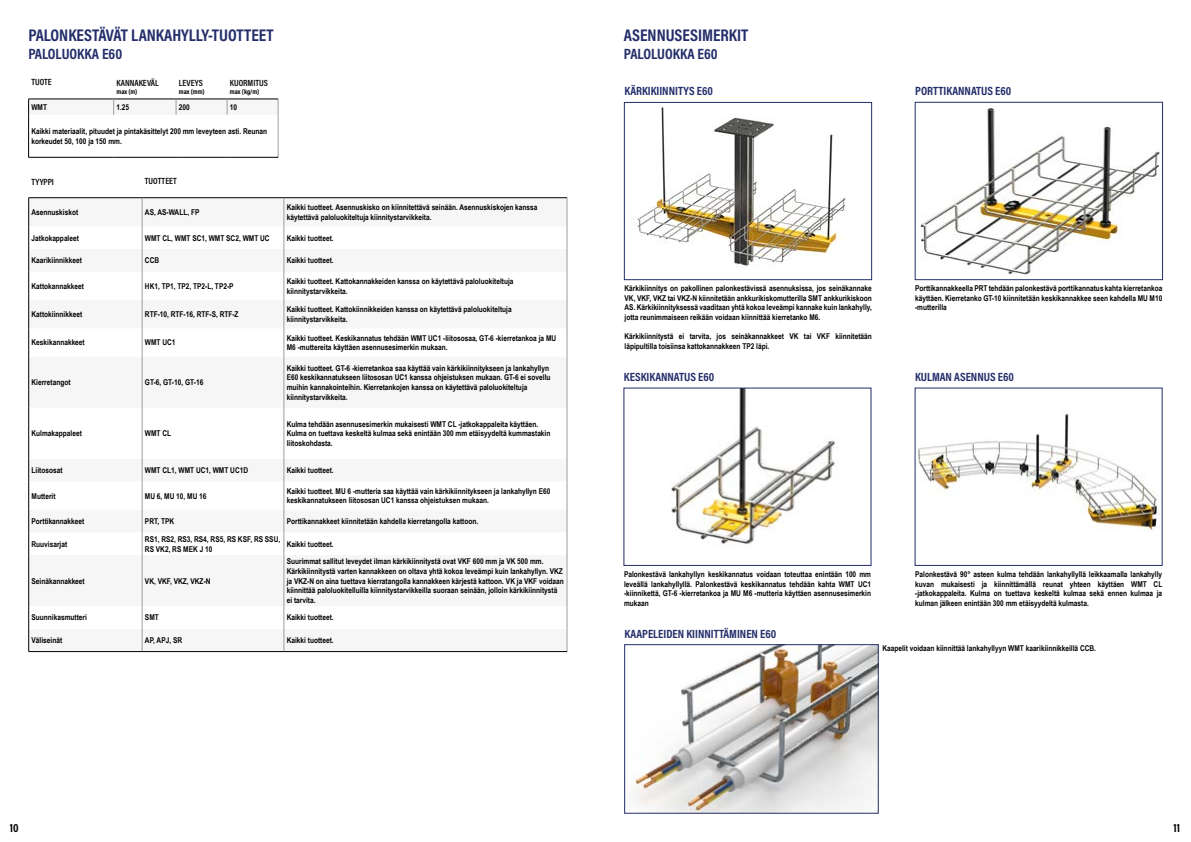
<style>
.page{position:relative;width:1191px;height:842px;background:#fff}
.page>*{position:absolute;margin:0;border:0;box-sizing:border-box;transform-origin:0 0}
.t1{font:700 17px "Acumin Pro Cond";color:#232e6a}
.t2{font:700 15px "Acumin Pro Cond";color:#232e6a}
.t3{font:700 12px "Acumin Pro Cond";color:#232e6a}
.t4{font:700 12px "Acumin Pro Cond";color:#000}
.t5{font:600 9px "Acumin Pro Cond";color:#000}
.t6{font:700 8px/9.6px "Arial Narrow";color:#000}
.t7{font:700 7px "Acumin Pro Cond";color:#000}
</style>
<div class="page">
<hr style="left:28px;top:115px;width:1px;height:42px;background:#000">
<svg style="left:28px;top:99px;width:251px;height:16px"></svg>
<hr style="left:278px;top:115px;width:1px;height:42px;background:#9d9d9c">
<hr style="left:28px;top:157px;width:86px;height:1px;background:#000">
<hr style="left:114px;top:157px;width:62px;height:1px;background:#000">
<hr style="left:176px;top:157px;width:51px;height:1px;background:#000">
<hr style="left:227px;top:157px;width:51px;height:1px;background:#000">
<svg style="left:29px;top:198px;width:538px;height:453px;fill:#f6f6f6"></svg>
<svg style="left:28px;top:198px;width:1px;height:159px"></svg>
<hr style="left:28px;top:357px;width:1px;height:51px;background:#000">
<hr style="left:28px;top:408px;width:1px;height:51px;background:#000">
<svg style="left:28px;top:459px;width:1px;height:96px"></svg>
<hr style="left:28px;top:555px;width:1px;height:51px;background:#000">
<svg style="left:28px;top:606px;width:1px;height:45px"></svg>
<hr style="left:28px;top:197px;width:114px;height:1px;background:#000">
<hr style="left:142px;top:197px;width:142px;height:1px;background:#000">
<hr style="left:284px;top:197px;width:283px;height:1px;background:#000">
<hr style="left:142px;top:357px;width:1px;height:51px;background:#9d9d9c">
<hr style="left:284px;top:357px;width:1px;height:51px;background:#9d9d9c">
<hr style="left:567px;top:357px;width:1px;height:51px;background:#9d9d9c">
<hr style="left:142px;top:408px;width:1px;height:51px;background:#9d9d9c">
<hr style="left:284px;top:408px;width:1px;height:51px;background:#9d9d9c">
<hr style="left:567px;top:408px;width:1px;height:51px;background:#9d9d9c">
<hr style="left:142px;top:555px;width:1px;height:51px;background:#9d9d9c">
<hr style="left:284px;top:555px;width:1px;height:51px;background:#9d9d9c">
<hr style="left:567px;top:555px;width:1px;height:51px;background:#9d9d9c">
<svg style="left:142px;top:606px;width:1px;height:45px"></svg>
<svg style="left:284px;top:606px;width:1px;height:45px"></svg>
<svg style="left:567px;top:606px;width:1px;height:45px"></svg>
<svg style="left:142px;top:198px;width:1px;height:159px"></svg>
<svg style="left:284px;top:198px;width:1px;height:159px"></svg>
<svg style="left:567px;top:198px;width:1px;height:159px"></svg>
<svg style="left:142px;top:459px;width:1px;height:96px"></svg>
<svg style="left:284px;top:459px;width:1px;height:96px"></svg>
<svg style="left:567px;top:459px;width:1px;height:96px"></svg>
<hr style="left:28px;top:651px;width:114px;height:1px;background:#000">
<hr style="left:142px;top:651px;width:142px;height:1px;background:#000">
<hr style="left:284px;top:651px;width:283px;height:1px;background:#000">
<img style="left:635px;top:107px;width:211px;height:162px">
<div style="left:624px;top:102px;width:247px;height:178px;border:1px solid #232e6a"></div>
<img style="left:920px;top:108px;width:240px;height:167px">
<div style="left:915px;top:102px;width:247px;height:178px;border:1px solid #232e6a"></div>
<img style="left:671px;top:390px;width:166px;height:156px">
<img style="left:917px;top:414px;width:243px;height:117px">
<img style="left:631px;top:646px;width:245px;height:165px">
<div style="left:624px;top:644px;width:254px;height:169px;border:1px solid #232e6a"></div>
<h1 class="t1" style="left:28px;top:24px;width:247px">PALONKESTÄVÄT LANKAHYLLY-TUOTTEET</h1>
<h2 class="t2" style="left:28px;top:44px;width:95px">PALOLUOKKA E60</h2>
<p class="t5" style="left:31px;top:76px;width:22px">TUOTE</p>
<p class="t5" style="left:116px;top:77px;width:44px">KANNAKEVÄL</p>
<p class="t7" style="left:116px;top:87px;width:22px">max (m)</p>
<p class="t5" style="left:179px;top:77px;width:26px">LEVEYS</p>
<p class="t7" style="left:179px;top:87px;width:27px">max (mm)</p>
<p class="t5" style="left:230px;top:77px;width:39px">KUORMITUS</p>
<p class="t7" style="left:230px;top:87px;width:31px">max (kg/m)</p>
<p class="t6" style="left:31px;top:102px;width:17px">WMT</p>
<p class="t6" style="left:116px;top:102px;width:14px">1.25</p>
<p class="t6" style="left:179px;top:102px;width:12px">200</p>
<p class="t6" style="left:230px;top:102px;width:9px">10</p>
<p class="t6" style="left:31px;top:126px;width:237px">Kaikki materiaalit, pituudet ja pintakäsittelyt 200 mm leveyteen asti. Reunan korkeudet 50, 100 ja 150 mm.</p>
<p class="t5" style="left:32px;top:176px;width:24px">TYYPPI</p>
<p class="t5" style="left:145px;top:175px;width:33px">TUOTTEET</p>
<p class="t6" style="left:32px;top:207px;width:48px">Asennuskiskot</p>
<p class="t6" style="left:145px;top:207px;width:56px">AS, AS-WALL, FP</p>
<p class="t6" style="left:287px;top:202px;width:252px">Kaikki tuotteet. Asennuskisko on kiinnitettävä seinään. Asennuskiskojen kanssa käytettävä paloluokiteltuja kiinnitystarvikkeita.</p>
<p class="t6" style="left:32px;top:233px;width:49px">Jatkokappaleet</p>
<p class="t6" style="left:145px;top:233px;width:126px">WMT CL, WMT SC1, WMT SC2, WMT UC</p>
<p class="t6" style="left:287px;top:233px;width:49px">Kaikki tuotteet.</p>
<p class="t6" style="left:32px;top:255px;width:52px">Kaarikiinnikkeet</p>
<p class="t6" style="left:145px;top:255px;width:16px">CCB</p>
<p class="t6" style="left:287px;top:255px;width:49px">Kaikki tuotteet.</p>
<p class="t6" style="left:32px;top:281px;width:54px">Kattokannakkeet</p>
<p class="t6" style="left:145px;top:281px;width:90px">HK1, TP1, TP2, TP2-L, TP2-P</p>
<p class="t6" style="left:287px;top:276px;width:228px">Kaikki tuotteet. Kattokannakkeiden kanssa on käytettävä paloluokiteltuja kiinnitystarvikkeita.</p>
<p class="t6" style="left:32px;top:309px;width:52px">Kattokiinnikkeet</p>
<p class="t6" style="left:145px;top:309px;width:95px">RTF-10, RTF-16, RTF-S, RTF-Z</p>
<p class="t6" style="left:287px;top:304px;width:226px">Kaikki tuotteet. Kattokiinnikkeiden kanssa on käytettävä paloluokiteltuja kiinnitystarvikkeita.</p>
<p class="t6" style="left:32px;top:337px;width:55px">Keskikannakkeet</p>
<p class="t6" style="left:145px;top:337px;width:32px">WMT UC1</p>
<p class="t6" style="left:287px;top:333px;width:271px">Kaikki tuotteet. Keskikannatus tehdään WMT UC1 -liitososaa, GT-6 -kierretankoa ja MU<br>M6 -muttereita käyttäen asennusesimerkin mukaan.</p>
<p class="t6" style="left:32px;top:377px;width:40px">Kierretangot</p>
<p class="t6" style="left:145px;top:377px;width:60px">GT-6, GT-10, GT-16</p>
<p class="t6" style="left:287px;top:363px;width:265px">Kaikki tuotteet. GT-6 -kierretankoa saa käyttää vain kärkikiinnitykseen ja lankahyllyn E60 keskikannatukseen liitososan UC1 kanssa ohjeistuksen mukaan. GT-6 ei sovellu muihin kannakointeihin. Kierretankojen kanssa on käytettävä paloluokiteltuja kiinnitystarvikkeita.</p>
<p class="t6" style="left:32px;top:428px;width:52px">Kulmakappaleet</p>
<p class="t6" style="left:145px;top:428px;width:28px">WMT CL</p>
<p class="t6" style="left:287px;top:419px;width:265px">Kulma tehdään asennusesimerkin mukaisesti WMT CL -jatkokappaleita käyttäen.<br>Kulma on tuettava keskeltä kulmaa sekä enintään 300 mm etäisyydeltä kummastakin liitoskohdasta.</p>
<p class="t6" style="left:32px;top:465px;width:32px">Liitososat</p>
<p class="t6" style="left:145px;top:465px;width:105px">WMT CL1, WMT UC1, WMT UC1D</p>
<p class="t6" style="left:287px;top:465px;width:49px">Kaikki tuotteet.</p>
<p class="t6" style="left:32px;top:490px;width:26px">Mutterit</p>
<p class="t6" style="left:145px;top:490px;width:63px">MU 6, MU 10, MU 16</p>
<p class="t6" style="left:287px;top:486px;width:265px">Kaikki tuotteet. MU 6 -mutteria saa käyttää vain kärkikiinnitykseen ja lankahyllyn E60 keskikannatukseen liitososan UC1 kanssa ohjeistuksen mukaan.</p>
<p class="t6" style="left:32px;top:516px;width:54px">Porttikannakkeet</p>
<p class="t6" style="left:145px;top:516px;width:31px">PRT, TPK</p>
<p class="t6" style="left:287px;top:516px;width:193px">Porttikannakkeet kiinnitetään kahdella kierretangolla kattoon.</p>
<p class="t6" style="left:32px;top:539px;width:37px">Ruuvisarjat</p>
<p class="t6" style="left:145px;top:534px;width:137px">RS1, RS2, RS3, RS4, RS5, RS KSF, RS SSU,<br>RS VK2, RS MEK J 10</p>
<p class="t6" style="left:287px;top:539px;width:49px">Kaikki tuotteet.</p>
<p class="t6" style="left:32px;top:576px;width:55px">Seinäkannakkeet</p>
<p class="t6" style="left:145px;top:576px;width:67px">VK, VKF, VKZ, VKZ-N</p>
<p class="t6" style="left:287px;top:556px;width:279px">Suurimmat sallitut leveydet ilman kärkikiinnitystä ovat VKF 600 mm ja VK 500 mm.<br>Kärkikiinnitystä varten kannakkeen on oltava yhtä kokoa leveämpi kuin lankahyllyn. VKZ ja VKZ-N on aina tuettava kierratangolla kannakkeen kärjestä kattoon. VK ja VKF voidaan kiinnittää paloluokitelluilla kiinnitystarvikkeilla suoraan seinään, jolloin kärkikiinnitystä ei tarvita.</p>
<p class="t6" style="left:32px;top:612px;width:57px">Suunnikasmutteri</p>
<p class="t6" style="left:145px;top:612px;width:15px">SMT</p>
<p class="t6" style="left:287px;top:612px;width:49px">Kaikki tuotteet.</p>
<p class="t6" style="left:32px;top:635px;width:32px">Väliseinät</p>
<p class="t6" style="left:145px;top:635px;width:39px">AP, APJ, SR</p>
<p class="t6" style="left:287px;top:635px;width:49px">Kaikki tuotteet.</p>
<h1 class="t1" style="left:624px;top:24px;width:126px">ASENNUSESIMERKIT</h1>
<h2 class="t2" style="left:624px;top:44px;width:95px">PALOLUOKKA E60</h2>
<h3 class="t3" style="left:624px;top:83px;width:90px">KÄRKIKIINNITYS E60</h3>
<h3 class="t3" style="left:915px;top:83px;width:98px">PORTTIKANNATUS E60</h3>
<p class="t6" style="left:624px;top:283px;width:249px;text-align:justify">Kärkikiinnitys on pakollinen palonkestävissä asennuksissa, jos seinäkannake VK, VKF, VKZ tai VKZ-N kiinnitetään ankkurikiskomutterilla SMT ankkurikiskoon AS. Kärkikiinnityksessä vaaditaan yhtä kokoa leveämpi kannake kuin lankahylly, jotta reunimmaiseen reikään voidaan kiinnittää kierretanko M6.</p>
<p class="t6" style="left:624px;top:331px;width:249px">Kärkikiinnitystä ei tarvita, jos seinäkannakkeet VK tai VKF kiinnitetään läpipultilla toisiinsa kattokannakkeen TP2 läpi.</p>
<h3 class="t3" style="left:624px;top:369px;width:92px">KESKIKANNATUS E60</h3>
<p class="t6" style="left:915px;top:283px;width:249px;text-align:justify">Porttikannakkeella PRT tehdään palonkestävä porttikannatus kahta kierretankoa käyttäen. Kierretanko GT-10 kiinnitetään keskikannakkee seen kahdella MU M10 -mutterilla</p>
<h3 class="t3" style="left:915px;top:369px;width:100px">KULMAN ASENNUS E60</h3>
<p class="t6" style="left:624px;top:569px;width:248px;text-align:justify">Palonkestävä lankahyllyn keskikannatus voidaan toteuttaa enintään 100 mm leveällä lankahyllyllä. Palonkestävä keskikannatus tehdään kahta WMT UC1 -kiinnikettä, GT-6 -kierretankoa ja MU M6 -mutteria käyttäen asennusesimerkin mukaan</p>
<h3 class="t3" style="left:624px;top:625px;width:153px">KAAPELEIDEN KIINNITTÄMINEN E60</h3>
<p class="t6" style="left:915px;top:569px;width:249px;text-align:justify">Palonkestävä 90° asteen kulma tehdään lankahyllyllä leikkaamalla lankahylly kuvan mukaisesti ja kiinnittämällä reunat yhteen käyttäen WMT CL -jatkokappaleita. Kulma on tuettava keskeltä kulmaa sekä ennen kulmaa ja kulman jälkeen enintään 300 mm etäisyydeltä kulmasta.</p>
<p class="t6" style="left:882px;top:643px;width:215px">Kaapelit voidaan kiinnittää lankahyllyyn WMT kaarikiinnikkeillä CCB.</p>
<h3 class="t4" style="left:10px;top:820px;width:10px">10</h3>
<h3 class="t4" style="left:1173px;top:820px;width:8px">11</h3>
</div>
